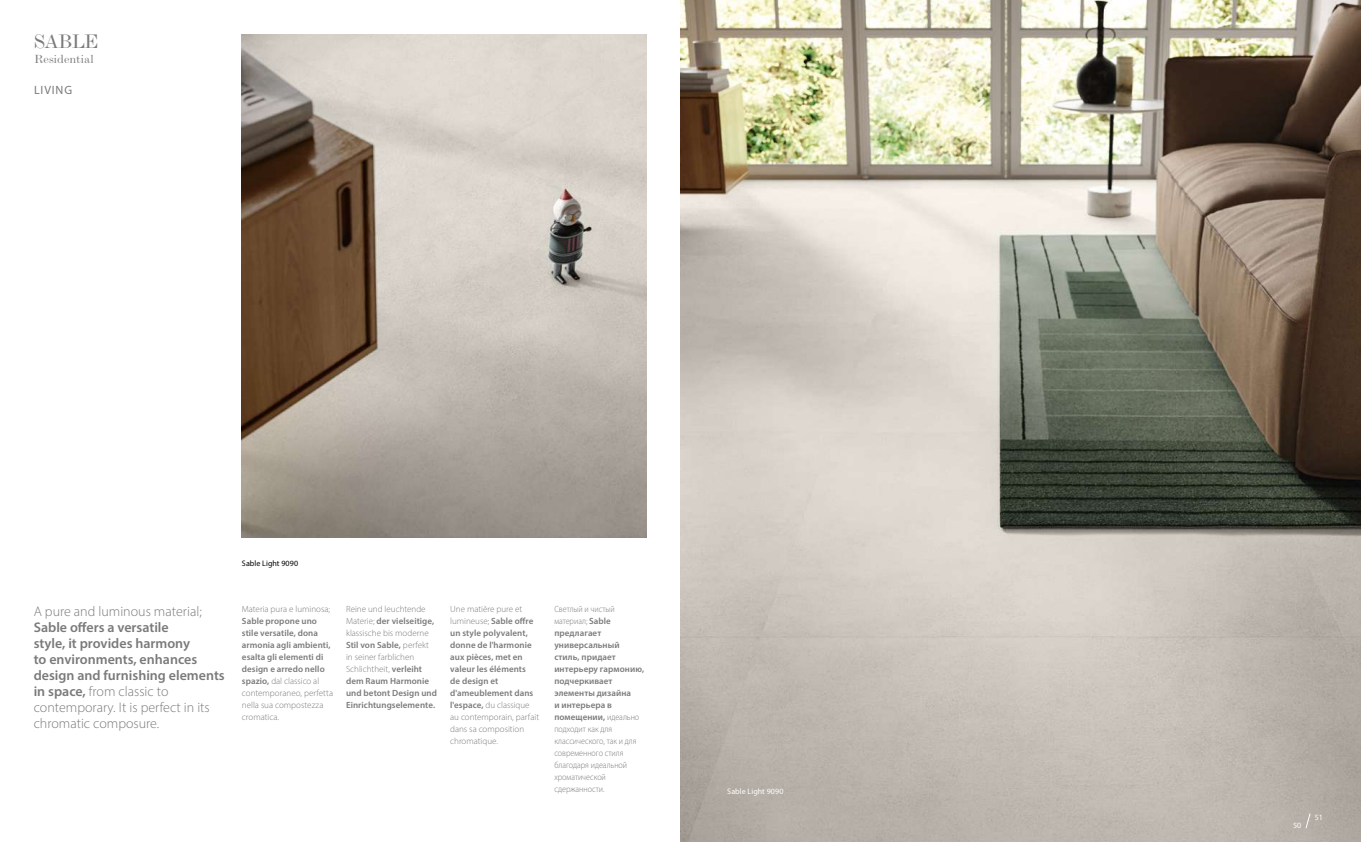
<style>
.page{position:relative;width:1361px;height:842px;background:#fff}
.page>*{position:absolute;margin:0;border:0;box-sizing:border-box;transform-origin:0 0}
.t1{font:20px "Baron MT Modern Text";letter-spacing:-.05em;color:#7a7a7a}
.t2{font:600 14px/16px "Myriad Pro";color:#7a7a7a}
.t3{font:300 14px "Myriad Pro";color:#7a7a7a}
.t4{font:12px "Baron MT Modern Text";color:#7a7a7a}
.t5{font:12px "Myriad Pro";letter-spacing:.07em;color:#7a7a7a}
.t6{font:600 9px/12px "Myriad Pro";letter-spacing:.005em;color:#7a7a7a}
.t7{font:300 9px/12px "Myriad Pro";color:#7a7a7a;scale:.9 1}
.t8{font:300 9px "Myriad Pro";color:#7a7a7a}
.t9{font:8px "Myriad Pro";letter-spacing:.01em;color:#fff}
.t10{font:8px "Myriad Pro";letter-spacing:.01em;color:#000}
.s1{font-weight:300}
.s2{font-weight:600}
</style>
<div class="page">
<img style="left:242px;top:34px;width:404px;height:504px">
<img style="left:680px;top:0;width:681px;height:842px">
<svg style="left:1305px;top:813px;width:5px;height:16px"></svg>
<h1 class="t1" style="left:34px;top:30px;width:66px">SABLE</h1>
<h3 class="t4" style="left:34px;top:51px;width:61px">Residential</h3>
<h3 class="t5" style="left:34px;top:83px;width:39px">LIVING</h3>
<h2 class="t3" style="left:34px;top:603px;width:170px">A pure and luminous material;</h2>
<h2 class="t2" style="left:34px;top:619px;width:192px">Sable offers a versatile<br>style, it provides harmony<br>to environments, enhances design and furnishing elements in space, <span class="s1">from classic to contemporary. It is perfect in its chromatic composure.</span></h2>
<p class="t10" style="left:242px;top:559px;width:58px">Sable Light 9090</p>
<p class="t8" style="left:242px;top:604px;width:90px">Materia pura e luminosa;</p>
<p class="t6" style="left:242px;top:615px;width:93px">Sable propone uno stile versatile, dona armonia agli ambienti, esalta gli elementi di design e arredo nello spazio, <span class="s1">dal classico al contemporaneo, perfetta nella sua compostezza cromatica.</span></p>
<p class="t6" style="left:346px;top:603px;width:92px"><span class="s1">Reine und leuchtende<br>Materie;</span> der vielseitige, <span class="s1">klassische bis moderne<br></span>Stil von Sable, <span class="s1">perfekt in seiner farblichen<br>Schlichtheit,</span> verleiht dem Raum Harmonie und betont Design und<br>Einrichtungselemente.</p>
<p class="t6" style="left:450px;top:603px;width:90px"><span class="s1">Une matière pure et lumineuse;</span> Sable offre un style polyvalent, donne de l'harmonie aux pièces, met en valeur les éléments<br>de design et d'ameublement dans l'espace, <span class="s1">du classique au contemporain, parfait dans sa composition chromatique.</span></p>
<p class="t7" style="left:554px;top:603px;width:101px">Светлый и чистый материал; <span class="s2">Sable предлагает универсальный стиль, придает интерьеру гармонию, подчеркивает элементы дизайна<br>и интерьера в помещении,</span> идеально подходит как для классического, так и для современного стиля благодаря идеальной хроматической сдержанности.</p>
<p class="t9" style="left:727px;top:786px;width:58px">Sable Light 9090</p>
<p class="t9" style="left:1293px;top:820px;width:10px">50</p>
<p class="t9" style="left:1314px;top:812px;width:10px">51</p>
</div>
